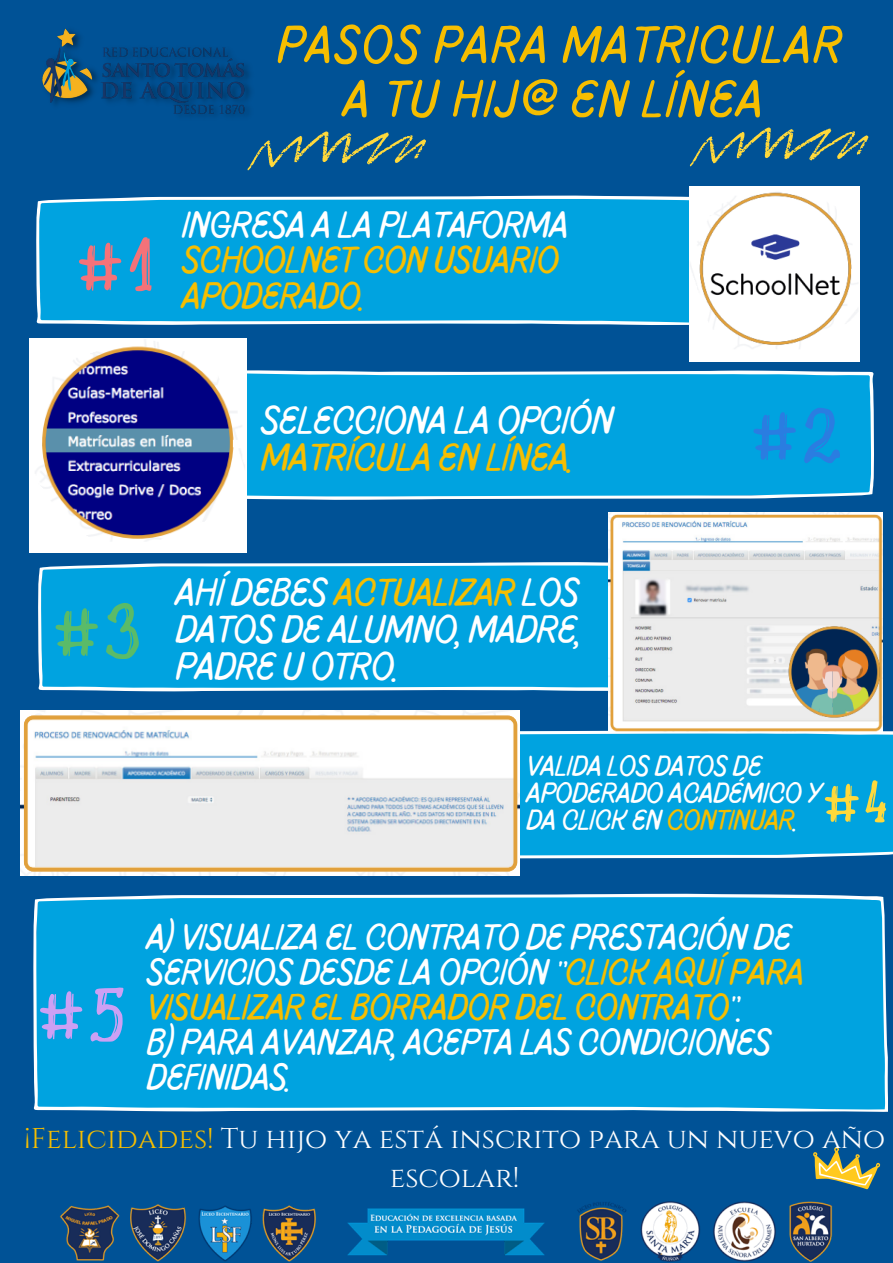
<style>
.page{position:relative;width:893px;height:1263px;background:#005296}
.page>*{position:absolute;margin:0;border:0;box-sizing:border-box;transform-origin:0 0}
.t1{font:77.85px "Drukaatie Burti";color:#f47279}
.t2{font:77.85px "Drukaatie Burti";color:#5abb68}
.t3{font:77.85px "Drukaatie Burti";color:#2a7de1}
.t4{font:77.85px "Drukaatie Burti";color:#cca0f4}
.t5{font:62.25px "Drukaatie Burti";color:#ffd93b}
.t6{font:100 53.85px/54.3px "Pluma";letter-spacing:.015em;color:#f6be00;text-align:center}
.t7{font:100 39.9px/37.1px "Pluma";letter-spacing:-.03em;color:#fff;text-align:justify}
.t8{font:100 39.9px "Pluma";letter-spacing:-.03em;color:#f6be00}
.t9{font:100 38.4px/35.5px "Pluma";letter-spacing:-.03em;color:#f6be00}
.t10{font:100 38.4px "Pluma";letter-spacing:-.03em;color:#fff}
.t11{font:100 37.65px/34.9px "Pluma";letter-spacing:-.03em;color:#fff}
.t12{font:100 29.4px/27px "Pluma";letter-spacing:-.03em;color:#fff}
.t13{font:28.5px/39.4px "Cinzel";color:#fff;text-align:center}
.s1{color:#f6be00}
</style>
<div class="page">
<svg style="left:36px;top:196px;width:653px;height:129px;background:#0da6e0"></svg>
<svg style="left:246px;top:370px;width:628px;height:130px;background:#0ea6e0"></svg>
<svg style="left:38px;top:562px;width:570px;height:130px;background:#0da5df"></svg>
<svg style="left:519px;top:729px;width:374px;height:130px;background:#0ca6e0"></svg>
<div style="left:33px;top:894px;width:855px;height:218px;background:#00a3e0"></div>
<svg style="left:247px;top:131px;width:179px;height:39px"></svg>
<svg style="left:690px;top:127px;width:179px;height:39px"></svg>
<img style="left:689px;top:187px;width:170px;height:175px">
<img style="left:29px;top:339px;width:217px;height:213px">
<img style="left:608px;top:512px;width:274px;height:219px">
<img style="left:20px;top:711px;width:499px;height:164px">
<svg style="left:813px;top:1147px;width:68px;height:43px"></svg>
<img style="left:60px;top:1201px;width:773px;height:61px">
<img style="left:42px;top:28px;width:209px;height:88px">
<h3 class="t6" style="left:278px;top:20px;width:567px">PASOS PARA MATRICULAR<br>A TU HIJ@ EN LÍNEA</h3>
<h1 class="t1" style="left:77px;top:222px;width:78px">#1</h1>
<p class="t10" style="left:182px;top:207px;width:389px">INGRESA A LA PLATAFORMA</p>
<p class="t9" style="left:182px;top:244px;width:379px">SCHOOLNET CON USUARIO<br>APODERADO.</p>
<p class="t7" style="left:261px;top:403px;width:355px">SELECCIONA LA OPCIÓN</p>
<p class="t8" style="left:261px;top:439px;width:314px">MATRÍCULA EN LÍNEA.</p>
<h1 class="t3" style="left:751px;top:391px;width:92px">#2</h1>
<h1 class="t2" style="left:54px;top:587px;width:89px">#3</h1>
<p class="t7" style="left:176px;top:575px;width:407px">AHÍ DEBES <span class="s1">ACTUALIZAR</span> LOS DATOS DE ALUMNO, MADRE, PADRE U OTRO.</p>
<p class="t12" style="left:527px;top:754px;width:297px">VALIDA LOS DATOS DE<br>APODERADO ACADÉMICO Y<br>DA CLICK EN <span class="s1">CONTINUAR</span>.</p>
<h2 class="t5" style="left:823px;top:767px;width:66px">#4</h2>
<h1 class="t4" style="left:38px;top:970px;width:88px">#5</h1>
<p class="t11" style="left:147px;top:921px;width:660px">A) VISUALIZA EL CONTRATO DE PRESTACIÓN DE SERVICIOS DESDE LA OPCIÓN "<span class="s1">CLICK AQUÍ PARA VISUALIZAR EL BORRADOR DEL CONTRATO</span>".<br>B) PARA AVANZAR, ACEPTA LAS CONDICIONES DEFINIDAS.</p>
<p class="t13" style="left:24px;top:1117px;width:862px"><span class="s1">¡Felicidades!</span> Tu hijo ya está inscrito para un nuevo año escolar!</p>
</div>
